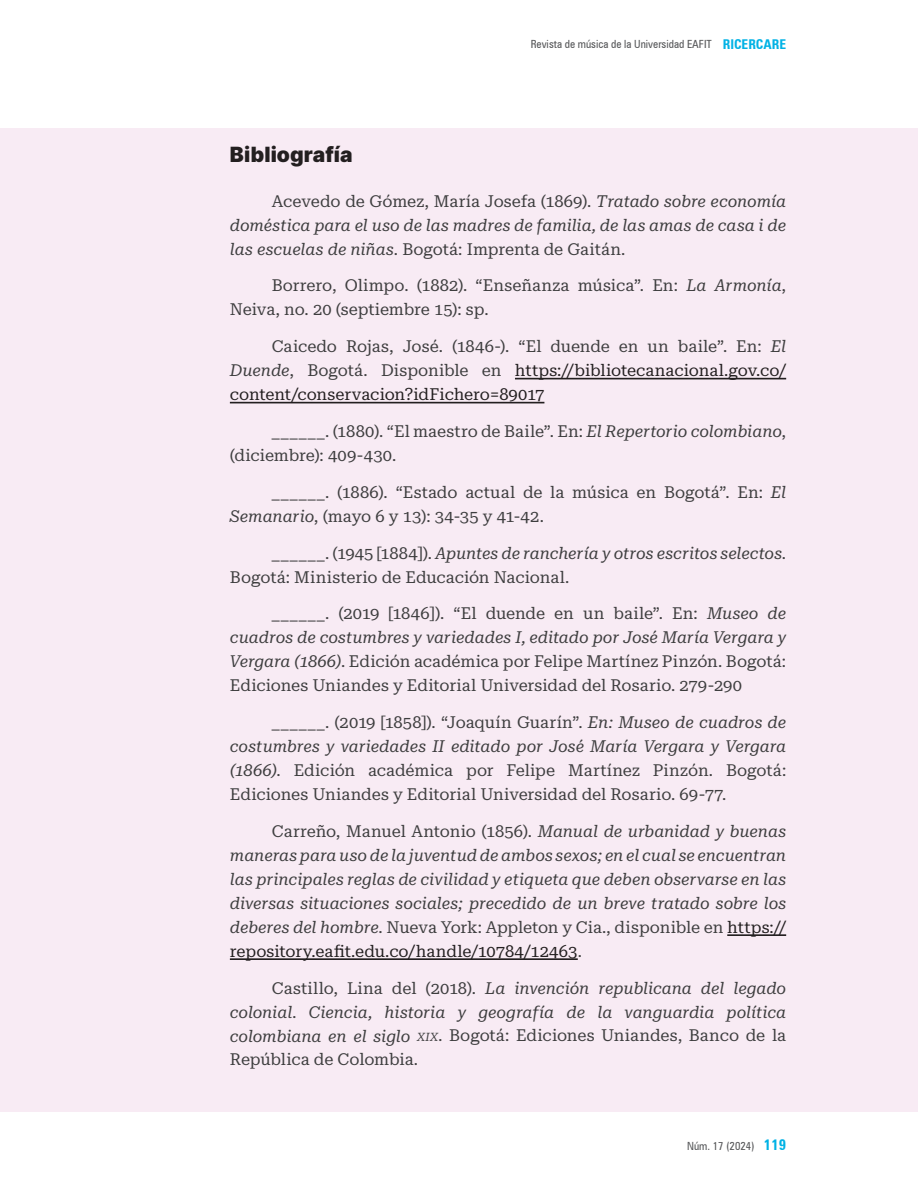
<style>
.page{position:relative;width:918px;height:1188px;background:#fff}
.page>*{position:absolute;margin:0;border:0;box-sizing:border-box;transform-origin:0 0}
.TÍTULO1{font:21px "Inter";letter-spacing:.005em;color:#231f20}
.Referencias{font:16.5px/24px "Roboto Serif 20 pt";color:#3e3e3f}
.Referencias-2{font:italic 16.5px/24px "Roboto Serif 20 pt";letter-spacing:-.005em;color:#3e3e3f;text-align:justify}
.Referencias-3{font:16.5px/24px "Roboto Serif 20 pt";letter-spacing:-.005em;color:#231f20;text-align:justify}
.t1{font:condensed 11.25px "Zurich BT";color:#57585a}
.s1{font-weight:700;font-size:13.5px;color:#00b2e5}
.s2{font-style:normal}
.s3{font-style:italic}
.s4{color:#3e3e3f}
.s5{font-style:italic;color:#3e3e3f}
.s6{font-style:normal;color:#231f20}
.s7{font-size:11.55px}
.s8{font-family:"Zurich Cn BT";font-weight:700;font-stretch:normal;font-size:15px;color:#00b2e5}
</style>
<div class="page">
<div style="left:0;top:128px;width:918px;height:983px;background:#f8ebf4"></div>
<hr style="left:515px;top:378px;width:271px;height:1px;background:#231f20">
<hr style="left:230px;top:402px;width:314px;height:1px;background:#231f20">
<hr style="left:727px;top:934px;width:59px;height:2px;background:#231f20">
<hr style="left:230px;top:958px;width:348px;height:2px;background:#231f20">
<p class="t1" style="left:531px;top:37px;width:257px">Revista de música de la Universidad EAFIT <span class="s1">RICERCARE</span></p>
<p class="TÍTULO1" style="left:230px;top:139px;width:124px">Bibliografía</p>
<p class="Referencias-2" style="left:230px;top:188px;width:558px;text-indent:42px"><span class="s2">Acevedo de Gómez, María Josefa (1869).</span> Tratado sobre economía doméstica para el uso de las madres de familia, de las amas de casa i de las escuelas de niñas<span class="s2">. Bogotá: Imprenta de Gaitán.</span></p>
<p class="Referencias" style="left:230px;top:272px;width:558px;text-indent:42px">Borrero, Olimpo. (1882). “Enseñanza música”. En: <span class="s3">La Armonía</span>,<br>Neiva, no. 20 (septiembre 15): sp.</p>
<p class="Referencias-3" style="left:230px;top:333px;width:558px;text-indent:42px"><span class="s4">Caicedo Rojas, José. (1846-). “El duende en un baile”. En:</span> <span class="s5">El Duende</span><span class="s4">, Bogotá. Disponible en</span> https://bibliotecanacional.gov.co/ content/conservacion?idFichero=89017</p>
<p class="Referencias" style="left:230px;top:418px;width:558px;text-indent:42px">______. (1880). “El maestro de Baile”. En: <span class="s3">El Repertorio colombiano</span>, (diciembre): 409-430.</p>
<p class="Referencias" style="left:230px;top:479px;width:558px;text-indent:42px">______. (1886). “Estado actual de la música en Bogotá”. En: <span class="s3">El<br>Semanario</span>, (mayo 6 y 13): 34-35 y 41-42.</p>
<p class="Referencias" style="left:230px;top:540px;width:558px;text-indent:42px">______. (1945 [1884]). <span class="s3">Apuntes de ranchería y otros escritos selectos</span>.<br>Bogotá: Ministerio de Educación Nacional.</p>
<p class="Referencias" style="left:230px;top:600px;width:558px;text-align:justify;text-indent:42px">______. (2019 [1846]). “El duende en un baile”. En: <span class="s3">Museo de cuadros de costumbres y variedades I, editado por José María Vergara y Vergara (1866)</span>. Edición académica por Felipe Martínez Pinzón. Bogotá:<br>Ediciones Uniandes y Editorial Universidad del Rosario. 279-290</p>
<p class="Referencias" style="left:230px;top:709px;width:558px;text-align:justify;text-indent:42px">______. (2019 [1858]). “Joaquín Guarín”. <span class="s3">En: Museo de cuadros de costumbres y variedades II editado por José María Vergara y Vergara (1866)</span>. Edición académica por Felipe Martínez Pinzón. Bogotá:<br>Ediciones Uniandes y Editorial Universidad del Rosario. 69-77.</p>
<p class="Referencias-2" style="left:230px;top:818px;width:558px;text-indent:42px"><span class="s2">Carreño, Manuel Antonio (1856).</span> Manual de urbanidad y buenas maneras para uso de la juventud de ambos sexos; en el cual se encuentran las principales reglas de civilidad y etiqueta que deben observarse en las diversas situaciones sociales; precedido de un breve tratado sobre los deberes del hombre<span class="s2">. Nueva York: Appleton y Cia., disponible en</span> <span class="s6">https:// repository.eafit.edu.co/handle/10784/12463</span><span class="s2">.</span></p>
<p class="Referencias-2" style="left:230px;top:975px;width:558px;text-indent:42px"><span class="s2">Castillo, Lina del (2018).</span> La invención republicana del legado colonial. Ciencia, historia y geografía de la vanguardia política colombiana en el siglo <span class="s7">xix</span>. <span class="s2">Bogotá: Ediciones Uniandes, Banco de la República de Colombia.</span></p>
<p class="t1" style="left:687px;top:1139px;width:101px">Núm. 17 (2024) <span class="s8">119</span></p>
</div>
